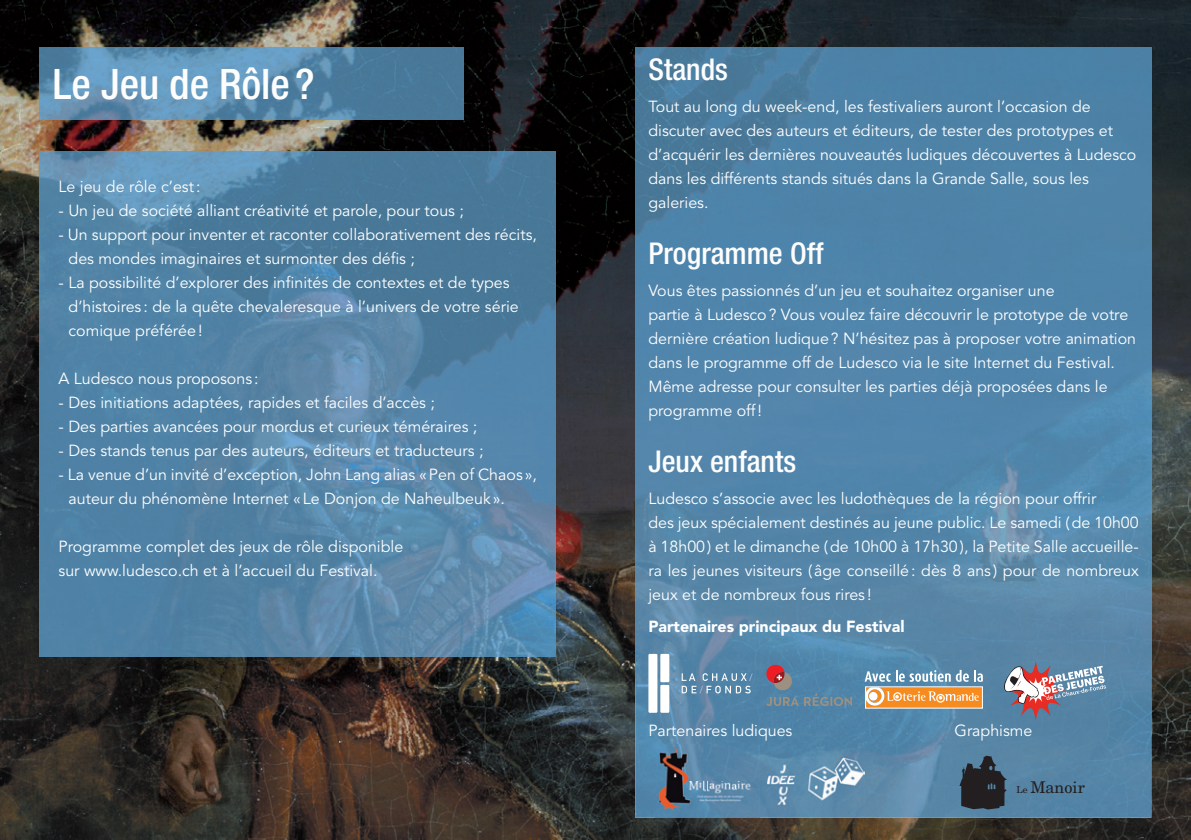
<style>
.page{position:relative;width:1191px;height:840px;background:#fff}
.page>*{position:absolute;margin:0;border:0;box-sizing:border-box;transform-origin:0 0}
.t1{font:500 condensed 42px "Helvetica Neue LT Std";color:#fdfdfd}
.t2{font:500 condensed 30px "Helvetica Neue LT Std";color:#fdfdfd}
.t3{font:16.2px "New Century Schlbk LT";color:#231f20}
.t4{font:16px/24px "Avenir LT";color:#fff}
.t5{font:900 16px "Avenir LT";color:#fff}
.s1{font-size:9.6px}
</style>
<div class="page">
<img style="left:0;top:0;width:1191px;height:839px">
<img style="left:40px;top:48px;width:424px;height:71px">
<img style="left:40px;top:152px;width:516px;height:504px">
<img style="left:635px;top:48px;width:516px;height:769px">
<svg style="left:648px;top:653px;width:21px;height:59px"></svg>
<svg style="left:681px;top:672px;width:72px;height:21px;background:#7098b5"></svg>
<svg style="left:867px;top:688px;width:114px;height:18px;background:#f6a553"></svg>
<svg style="left:864px;top:669px;width:118px;height:12px"></svg>
<div style="left:865px;top:686px;width:118px;height:22px;border:1px solid #fff"></div>
<svg style="left:1003px;top:660px;width:103px;height:60px;background:#898fa3"></svg>
<img style="left:655px;top:744px;width:104px;height:74px">
<img style="left:767px;top:756px;width:97px;height:49px">
<svg style="left:765px;top:663px;width:87px;height:42px;background:#637f9a"></svg>
<svg style="left:959px;top:755px;width:48px;height:54px;background:#333e48"></svg>
<h1 class="t1" style="left:53px;top:58px;width:263px">Le Jeu de Rôle ?</h1>
<h2 class="t2" style="left:648px;top:51px;width:81px">Stands</h2>
<p class="t4" style="left:648px;top:95px;width:489px">Tout au long du week-end, les festivaliers auront l’occasion de discuter avec des auteurs et éditeurs, de tester des prototypes et d’acquérir les dernières nouveautés ludiques découvertes à Ludesco dans les différents stands situés dans la Grande Salle, sous les galeries.</p>
<h2 class="t2" style="left:648px;top:235px;width:176px">Programme Off</h2>
<p class="t4" style="left:648px;top:279px;width:489px">Vous êtes passionnés d’un jeu et souhaitez organiser une<br>partie à Ludesco ? Vous voulez faire découvrir le prototype de votre dernière création ludique ? N’hésitez pas à proposer votre animation dans le programme off de Ludesco via le site Internet du Festival.<br>Même adresse pour consulter les parties déjà proposées dans le programme off !</p>
<h2 class="t2" style="left:648px;top:443px;width:149px">Jeux enfants</h2>
<p class="t4" style="left:648px;top:487px;width:492px">Ludesco s’associe avec les ludothèques de la région pour offrir<br>des jeux spécialement destinés au jeune public. Le samedi ( de 10h00 à 18h00 ) et le dimanche ( de 10h00 à 17h30 ), la Petite Salle accueille&shy;ra les jeunes visiteurs ( âge conseillé : dès 8 ans ) pour de nombreux jeux et de nombreux fous rires !</p>
<p class="t5" style="left:648px;top:616px;width:258px">Partenaires principaux du Festival</p>
<p class="t4" style="left:59px;top:175px;width:143px">Le jeu de rôle c’est :</p>
<p class="t4" style="left:59px;top:199px;width:407px">- Un jeu de société alliant créativité et parole, pour tous ;</p>
<p class="t4" style="left:69px;top:223px;width:470px;text-indent:-10px">- Un support pour inventer et raconter collaborativement des récits, des mondes imaginaires et surmonter des défis ;</p>
<p class="t4" style="left:69px;top:271px;width:452px;text-indent:-10px">- La possibilité d’explorer des infinités de contextes et de types d’histoires : de la quête chevaleresque à l’univers de votre série comique préférée !</p>
<p class="t4" style="left:59px;top:367px;width:202px">A Ludesco nous proposons :</p>
<p class="t4" style="left:59px;top:391px;width:378px">- Des initiations adaptées, rapides et faciles d’accès ;</p>
<p class="t4" style="left:59px;top:415px;width:420px">- Des parties avancées pour mordus et curieux téméraires ;</p>
<p class="t4" style="left:59px;top:439px;width:426px">- Des stands tenus par des auteurs, éditeurs et traducteurs ;</p>
<p class="t4" style="left:69px;top:463px;width:470px;text-indent:-10px">- La venue d’un invité d’exception, John Lang alias « Pen of Chaos », auteur du phénomène Internet « Le Donjon de Naheulbeuk ».</p>
<p class="t4" style="left:59px;top:535px;width:346px">Programme complet des jeux de rôle disponible sur www.ludesco.ch et à l’accueil du Festival.</p>
<p class="t4" style="left:648px;top:719px;width:145px">Partenaires ludiques</p>
<p class="t4" style="left:954px;top:719px;width:79px">Graphisme</p>
<p class="t3" style="left:1016px;top:777px;width:70px"><span class="s1">Le</span> Manoir</p>
</div>
